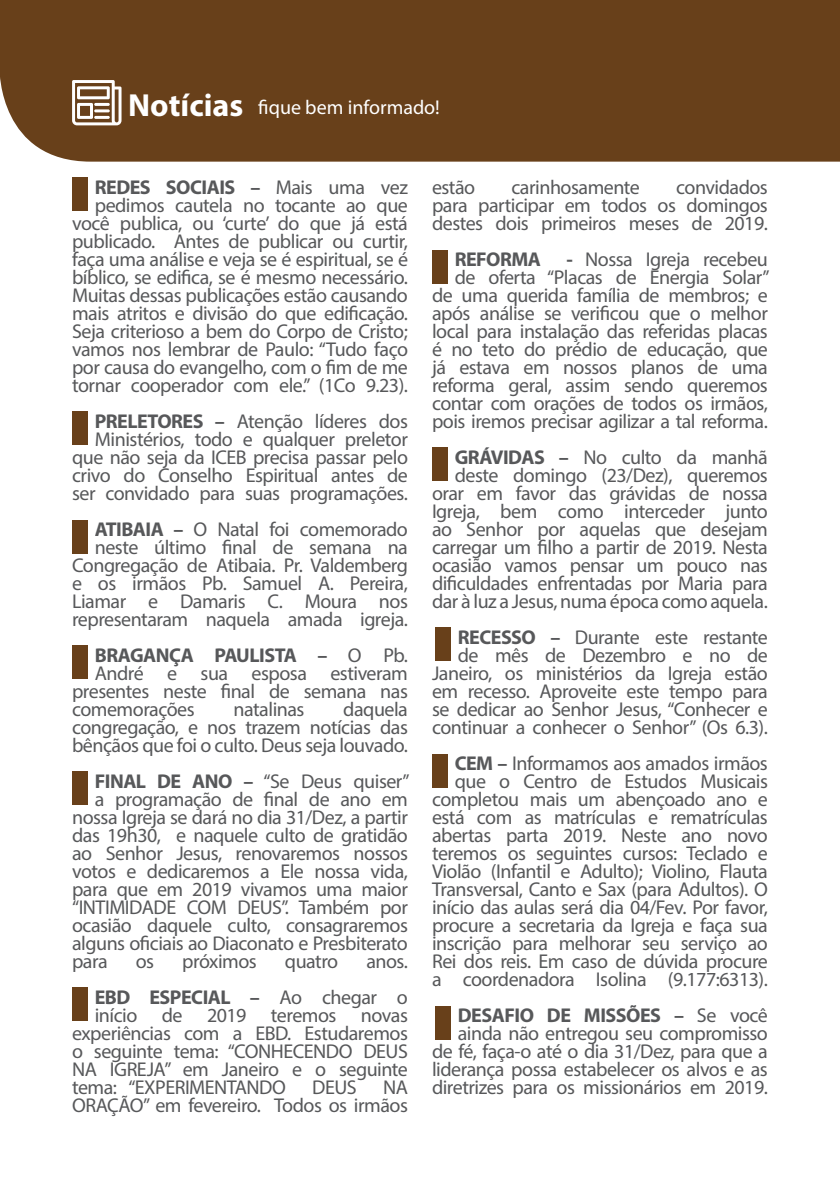
<style>
.page{position:relative;width:840px;height:1191px;background:#fff}
.page>*{position:absolute;margin:0;border:0;box-sizing:border-box;transform-origin:0 0}
.t1{font:700 32px "Myriad Pro";color:#fff}
.t2{font:20px/18px "Myriad Pro";letter-spacing:-.025em;color:#57585a;text-align:right}
.t3{font:700 20px "Myriad Pro";letter-spacing:-.025em;color:#57585a}
.t4{font:20px "Myriad Pro";color:#fff}
.s1{font-weight:700}
.s2{font-weight:400}
</style>
<div class="page">
<div style="left:0;top:0;width:839px;height:162px;background:#68401a"></div>
<svg style="left:72px;top:80px;width:49px;height:45px"></svg>
<hr style="left:94px;top:103px;width:16px;height:3px;background:#fff">
<hr style="left:94px;top:116px;width:16px;height:3px;background:#fff">
<hr style="left:94px;top:109px;width:16px;height:3px;background:#fff">
<div style="left:72px;top:177px;width:16px;height:33px;background:#68401a"></div>
<div style="left:432px;top:250px;width:15px;height:33px;background:#68401a"></div>
<div style="left:432px;top:447px;width:15px;height:33px;background:#68401a"></div>
<div style="left:435px;top:627px;width:16px;height:34px;background:#68401a"></div>
<div style="left:72px;top:645px;width:16px;height:33px;background:#68401a"></div>
<div style="left:72px;top:987px;width:16px;height:33px;background:#68401a"></div>
<div style="left:72px;top:411px;width:16px;height:33px;background:#68401a"></div>
<div style="left:72px;top:520px;width:16px;height:33px;background:#68401a"></div>
<div style="left:72px;top:771px;width:16px;height:33px;background:#68401a"></div>
<div style="left:432px;top:754px;width:15px;height:33px;background:#68401a"></div>
<div style="left:435px;top:1006px;width:16px;height:33px;background:#68401a"></div>
<p class="t1" style="left:128px;top:84px;width:116px">Notícias</p>
<p class="t4" style="left:258px;top:95px;width:183px">fique bem informado!</p>
<p class="t2" style="left:72px;top:178px;width:337px"><span class="s1">REDES SOCIAIS –</span> Mais uma vez pedimos cautela no tocante ao que você publica, ou ‘curte’ do que já está publicado. Antes de publicar ou curtir, faça uma análise e veja se é espiritual, se é bíblico, se edifica, se é mesmo necessário.<br>Muitas dessas publicações estão causando mais atritos e divisão do que edificação.<br>Seja criterioso a bem do Corpo de Cristo; vamos nos lembrar de Paulo: “Tudo faço por causa do evangelho, com o fim de me tornar cooperador com ele.” (1Co 9.23).</p>
<p class="t2" style="left:72px;top:412px;width:337px"><span class="s1">PRELETORES –</span> Atenção líderes dos Ministérios, todo e qualquer preletor que não seja da ICEB precisa passar pelo crivo do Conselho Espiritual antes de ser convidado para suas programações.</p>
<p class="t2" style="left:72px;top:520px;width:337px"><span class="s1">ATIBAIA –</span> O Natal foi comemorado neste último final de semana na Congregação de Atibaia. Pr. Valdemberg e os irmãos Pb. Samuel A. Pereira, Liamar e Damaris C. Moura nos representaram naquela amada igreja.</p>
<p class="t3" style="left:95px;top:642px;width:314px">BRAGANÇA PAULISTA – <span class="s2">O Pb.</span></p>
<p class="t2" style="left:95px;top:664px;width:314px">André e sua esposa estiveram</p>
<p class="t2" style="left:72px;top:682px;width:337px">presentes neste final de semana nas</p>
<p class="t2" style="left:72px;top:700px;width:124px">comemorações</p>
<p class="t2" style="left:233px;top:700px;width:72px">natalinas</p>
<p class="t2" style="left:72px;top:700px;width:337px;text-align:justify;text-indent:271px">daquela congregação, e nos trazem notícias das bênçãos que foi o culto. Deus seja louvado.</p>
<p class="t2" style="left:95px;top:772px;width:316px"><span class="s1">FINAL DE ANO –</span> “Se Deus quiser”</p>
<p class="t2" style="left:95px;top:790px;width:314px">a programação de final de ano em</p>
<p class="t2" style="left:72px;top:808px;width:337px">nossa Igreja se dará no dia 31/Dez, a partir</p>
<p class="t2" style="left:72px;top:826px;width:337px">das 19h30, e naquele culto de gratidão</p>
<p class="t2" style="left:72px;top:844px;width:337px">ao Senhor Jesus, renovaremos nossos</p>
<p class="t2" style="left:72px;top:862px;width:337px">votos e dedicaremos a Ele nossa vida,</p>
<p class="t2" style="left:72px;top:880px;width:337px">para que em 2019 vivamos uma maior</p>
<p class="t2" style="left:72px;top:898px;width:337px">“INTIMIDADE COM DEUS”. Também por</p>
<p class="t2" style="left:72px;top:916px;width:337px">ocasião daquele culto, consagraremos</p>
<p class="t2" style="left:72px;top:934px;width:337px">alguns oficiais ao Diaconato e Presbiterato</p>
<p class="t2" style="left:72px;top:952px;width:37px">para</p>
<p class="t2" style="left:136px;top:952px;width:20px">os</p>
<p class="t2" style="left:182px;top:952px;width:76px">próximos</p>
<p class="t2" style="left:285px;top:952px;width:55px">quatro</p>
<p class="t2" style="left:366px;top:952px;width:43px">anos.</p>
<p class="t3" style="left:95px;top:984px;width:314px">EBD ESPECIAL – <span class="s2">Ao chegar o</span></p>
<p class="t2" style="left:95px;top:1006px;width:314px">início de 2019 teremos novas</p>
<p class="t2" style="left:72px;top:1024px;width:337px">experiências com a EBD. Estudaremos</p>
<p class="t2" style="left:72px;top:1042px;width:337px">o seguinte tema: “CONHECENDO DEUS</p>
<p class="t2" style="left:72px;top:1060px;width:337px">NA IGREJA” em Janeiro e o seguinte</p>
<p class="t2" style="left:72px;top:1078px;width:215px">tema: “EXPERIMENTANDO</p>
<p class="t2" style="left:312px;top:1078px;width:46px">DEUS</p>
<p class="t2" style="left:72px;top:1078px;width:337px">NA<br>ORAÇÃO” em fevereiro. Todos os irmãos</p>
<p class="t2" style="left:432px;top:178px;width:337px;text-align:justify;text-indent:244px">convidados para participar em todos os domingos destes dois primeiros meses de 2019.</p>
<p class="t3" style="left:454px;top:246px;width:88px">REFORMA</p>
<p class="t2" style="left:432px;top:178px;width:45px">estão</p>
<p class="t2" style="left:511px;top:178px;width:130px">carinhosamente</p>
<p class="t2" style="left:432px;top:250px;width:339px"><span class="s1">-</span> Nossa Igreja recebeu<br>de oferta “Placas de Energia Solar” de uma querida família de membros; e após análise se verificou que o melhor local para instalação das referidas placas é no teto do prédio de educação, que já estava em nossos planos de uma reforma geral, assim sendo queremos contar com orações de todos os irmãos, pois iremos precisar agilizar a tal reforma.</p>
<p class="t2" style="left:432px;top:448px;width:337px"><span class="s1">GRÁVIDAS –</span> No culto da manhã deste domingo (23/Dez), queremos orar em favor das grávidas de nossa Igreja, bem como interceder junto ao Senhor por aquelas que desejam carregar um filho a partir de 2019. Nesta ocasião vamos pensar um pouco nas dificuldades enfrentadas por Maria para dar à luz a Jesus, numa época como aquela.</p>
<p class="t2" style="left:432px;top:628px;width:337px"><span class="s1">RECESSO –</span> Durante este restante<br>de mês de Dezembro e no de Janeiro, os ministérios da Igreja estão em recesso. Aproveite este tempo para se dedicar ao Senhor Jesus, “Conhecer e continuar a conhecer o Senhor” (Os 6.3).</p>
<p class="t2" style="left:432px;top:754px;width:337px"><span class="s1">CEM –</span> Informamos aos amados irmãos que o Centro de Estudos Musicais completou mais um abençoado ano e está com as matrículas e rematrículas abertas parta 2019. Neste ano novo teremos os seguintes cursos: Teclado e Violão (Infantil e Adulto); Violino, Flauta Transversal, Canto e Sax (para Adultos). O início das aulas será dia 04/Fev. Por favor, procure a secretaria da Igreja e faça sua inscrição para melhorar seu serviço ao Rei dos reis. Em caso de dúvida procure a coordenadora Isolina (9.177:6313).</p>
<p class="t2" style="left:432px;top:1006px;width:337px"><span class="s1">DESAFIO DE MISSÕES –</span> Se você ainda não entregou seu compromisso<br>de fé, faça-o até o dia 31/Dez, para que a liderança possa estabelecer os alvos e as diretrizes para os missionários em 2019.</p>
</div>
